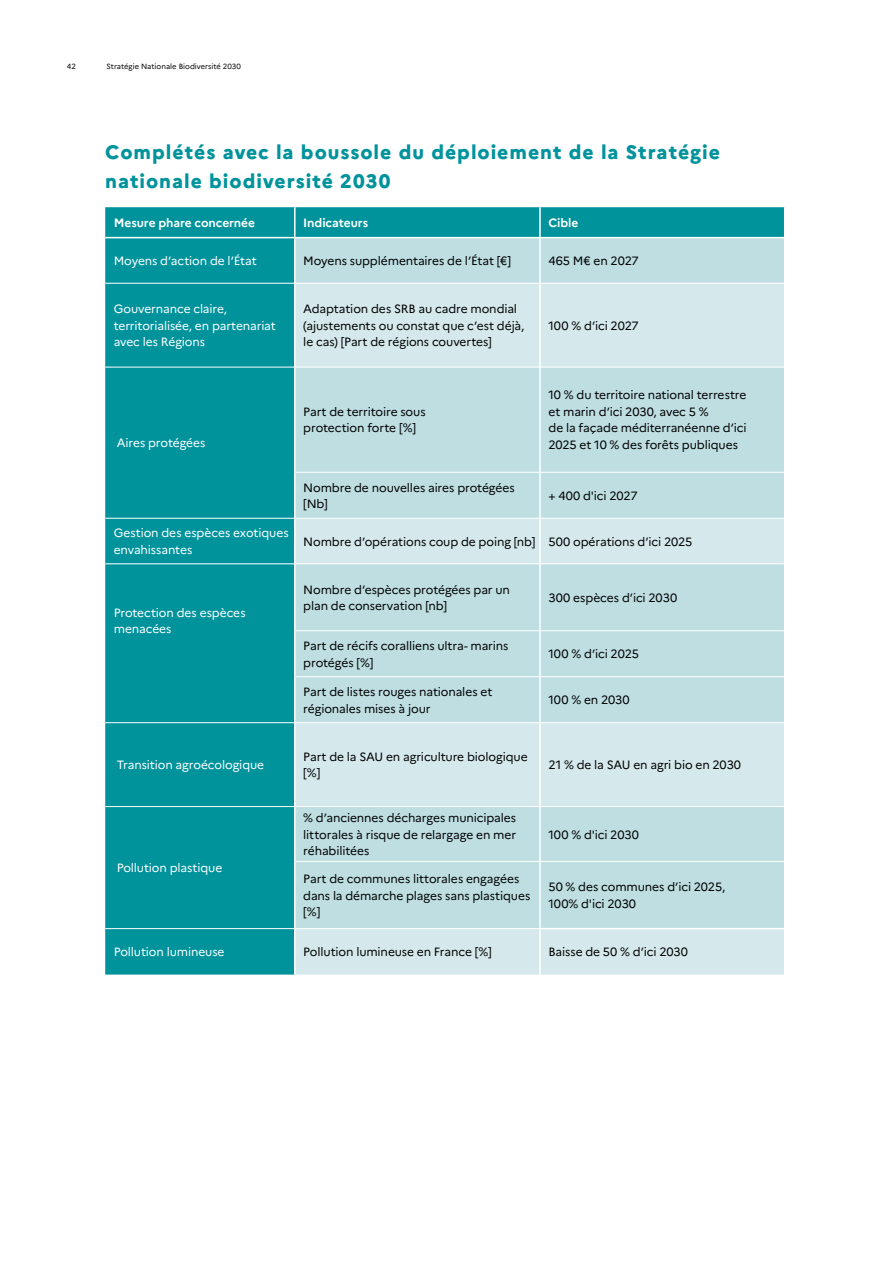
<style>
.page{position:relative;width:893px;height:1263px;background:#fff}
.page>*{position:absolute;margin:0;border:0;box-sizing:border-box;transform-origin:0 0}
.t1{font:800 19.5px/29.2px "Marianne";letter-spacing:.05em;color:#00939c}
.t2{font:12px/16.5px "Marianne";letter-spacing:-.01em;color:#000}
.t3{font:12px/16.5px "Marianne";letter-spacing:-.01em;color:#fff}
.t4{font:700 12px "Marianne";letter-spacing:-.005em;color:#fff}
.t5{font:7.5px "Marianne";color:#000}
</style>
<div class="page">
<div style="left:105px;top:207px;width:679px;height:357px;background:#00939c"></div>
<div style="left:296px;top:238px;width:488px;height:45px;background:#bedee2"></div>
<svg style="left:296px;top:284px;width:488px;height:690px;background:#c7e2e6"></svg>
<div style="left:105px;top:565px;width:189px;height:409px;background:#00939c"></div>
<div style="left:540px;top:861px;width:245px;height:68px;background:#bedee2"></div>
<hr style="left:539px;top:207px;width:2px;height:30px;background:#fff">
<hr style="left:295px;top:237px;width:245px;height:1px;background:#fff">
<hr style="left:540px;top:237px;width:245px;height:1px;background:#fff">
<hr style="left:539px;top:238px;width:2px;height:45px;background:#fff">
<hr style="left:539px;top:283px;width:2px;height:84px;background:#fff">
<hr style="left:539px;top:367px;width:2px;height:105px;background:#fff">
<hr style="left:539px;top:472px;width:2px;height:46px;background:#fff">
<hr style="left:539px;top:518px;width:2px;height:46px;background:#fff">
<hr style="left:539px;top:564px;width:2px;height:66px;background:#fff">
<hr style="left:539px;top:631px;width:2px;height:45px;background:#fff">
<hr style="left:539px;top:677px;width:2px;height:45px;background:#fff">
<hr style="left:539px;top:723px;width:2px;height:83px;background:#fff">
<hr style="left:539px;top:807px;width:2px;height:54px;background:#fff">
<hr style="left:539px;top:929px;width:2px;height:45px;background:#fff">
<hr style="left:295px;top:283px;width:245px;height:1px;background:#fff">
<hr style="left:540px;top:283px;width:244px;height:1px;background:#fff">
<hr style="left:295px;top:367px;width:245px;height:1px;background:#fff">
<hr style="left:540px;top:367px;width:244px;height:1px;background:#fff">
<hr style="left:296px;top:472px;width:244px;height:1px;background:#fff">
<hr style="left:540px;top:472px;width:244px;height:1px;background:#fff">
<hr style="left:295px;top:518px;width:245px;height:1px;background:#fff">
<hr style="left:540px;top:518px;width:244px;height:1px;background:#fff">
<hr style="left:295px;top:564px;width:245px;height:1px;background:#fff">
<hr style="left:540px;top:564px;width:244px;height:1px;background:#fff">
<hr style="left:296px;top:630px;width:244px;height:1px;background:#fff">
<hr style="left:540px;top:630px;width:244px;height:1px;background:#fff">
<hr style="left:296px;top:676px;width:244px;height:1px;background:#fff">
<hr style="left:540px;top:676px;width:244px;height:1px;background:#fff">
<hr style="left:295px;top:722px;width:245px;height:1px;background:#fff">
<hr style="left:540px;top:722px;width:244px;height:1px;background:#fff">
<hr style="left:295px;top:806px;width:245px;height:1px;background:#fff">
<hr style="left:540px;top:806px;width:244px;height:1px;background:#fff">
<hr style="left:296px;top:861px;width:244px;height:1px;background:#fff">
<hr style="left:295px;top:928px;width:244px;height:1px;background:#fff">
<hr style="left:539px;top:861px;width:2px;height:67px;background:#fff">
<hr style="left:540px;top:861px;width:244px;height:1px;background:#fff">
<hr style="left:784px;top:861px;width:1px;height:67px;background:#fff">
<hr style="left:539px;top:928px;width:246px;height:1px;background:#fff">
<hr style="left:294px;top:207px;width:2px;height:30px;background:#fff">
<hr style="left:105px;top:237px;width:190px;height:1px;background:#fff">
<hr style="left:294px;top:238px;width:2px;height:45px;background:#fff">
<hr style="left:294px;top:283px;width:2px;height:84px;background:#fff">
<hr style="left:294px;top:367px;width:2px;height:105px;background:#fff">
<hr style="left:294px;top:472px;width:2px;height:46px;background:#fff">
<hr style="left:294px;top:518px;width:2px;height:46px;background:#fff">
<hr style="left:105px;top:283px;width:190px;height:1px;background:#fff">
<hr style="left:105px;top:367px;width:190px;height:1px;background:#fff">
<hr style="left:105px;top:518px;width:190px;height:1px;background:#fff">
<hr style="left:105px;top:722px;width:190px;height:1px;background:#fff">
<hr style="left:105px;top:806px;width:190px;height:1px;background:#fff">
<hr style="left:105px;top:928px;width:190px;height:1px;background:#fff">
<p class="t5" style="left:67px;top:61px;width:10px">42</p>
<p class="t5" style="left:107px;top:61px;width:136px">Stratégie Nationale Biodiversité 2030</p>
<h1 class="t1" style="left:105px;top:136px;width:616px">Complétés avec la boussole du déploiement de la Stratégie nationale biodiversité 2030</h1>
<p class="t4" style="left:114px;top:213px;width:143px">Mesure phare concernée</p>
<p class="t4" style="left:303px;top:213px;width:66px">Indicateurs</p>
<p class="t4" style="left:548px;top:213px;width:31px">Cible</p>
<p class="t3" style="left:114px;top:251px;width:145px">Moyens d’action de l’État</p>
<p class="t2" style="left:303px;top:251px;width:209px">Moyens supplémentaires de l’État [€]</p>
<p class="t2" style="left:548px;top:251px;width:92px">465 M€ en 2027</p>
<p class="t3" style="left:114px;top:300px;width:164px">Gouvernance claire, territorialisée, en partenariat avec les Régions</p>
<p class="t2" style="left:303px;top:300px;width:223px">Adaptation des SRB au cadre mondial (ajustements ou constat que c’est déjà, le cas) [Part de régions couvertes]</p>
<p class="t2" style="left:548px;top:316px;width:92px">100 % d’ici 2027</p>
<p class="t3" style="left:117px;top:434px;width:90px">Aires protégées</p>
<p class="t2" style="left:303px;top:402px;width:124px">Part de territoire sous protection forte [%]</p>
<p class="t2" style="left:548px;top:386px;width:200px">10 % du territoire national terrestre et marin d’ici 2030, avec 5 %<br>de la façade méditerranéenne d’ici 2025 et 10 % des forêts publiques</p>
<p class="t2" style="left:303px;top:478px;width:213px">Nombre de nouvelles aires protégées [Nb]</p>
<p class="t2" style="left:548px;top:486px;width:91px">+ 400 d'ici 2027</p>
<p class="t3" style="left:114px;top:524px;width:176px">Gestion des espèces exotiques envahissantes</p>
<p class="t2" style="left:303px;top:532px;width:391px">Nombre d’opérations coup de poing [nb] 500 opérations d’ici 2025</p>
<p class="t3" style="left:114px;top:603px;width:133px">Protection des espèces menacées</p>
<p class="t2" style="left:303px;top:580px;width:208px">Nombre d’espèces protégées par un plan de conservation [nb]</p>
<p class="t2" style="left:548px;top:588px;width:130px">300 espèces d’ici 2030</p>
<p class="t2" style="left:303px;top:636px;width:207px">Part de récifs coralliens ultra- marins protégés [%]</p>
<p class="t2" style="left:548px;top:645px;width:92px">100 % d’ici 2025</p>
<p class="t2" style="left:303px;top:682px;width:191px">Part de listes rouges nationales et régionales mises à jour</p>
<p class="t2" style="left:548px;top:691px;width:83px">100 % en 2030</p>
<p class="t3" style="left:117px;top:756px;width:149px">Transition agroécologique</p>
<p class="t2" style="left:303px;top:747px;width:226px">Part de la SAU en agriculture biologique [%]</p>
<p class="t2" style="left:548px;top:756px;width:194px">21 % de la SAU en agri bio en 2030</p>
<p class="t3" style="left:117px;top:859px;width:107px">Pollution plastique</p>
<p class="t2" style="left:303px;top:808px;width:214px;text-align:justify">% d’anciennes décharges municipales littorales à risque de relargage en mer réhabilitées</p>
<p class="t2" style="left:548px;top:825px;width:92px">100 % d'ici 2030</p>
<p class="t2" style="left:303px;top:869px;width:229px">Part de communes littorales engagées dans la démarche plages sans plastiques [%]</p>
<p class="t2" style="left:548px;top:878px;width:178px">50 % des communes d’ici 2025,<br>100% d'ici 2030</p>
<p class="t3" style="left:114px;top:943px;width:112px">Pollution lumineuse</p>
<p class="t2" style="left:303px;top:943px;width:190px">Pollution lumineuse en France [%]</p>
<p class="t2" style="left:548px;top:943px;width:141px">Baisse de 50 % d’ici 2030</p>
</div>
